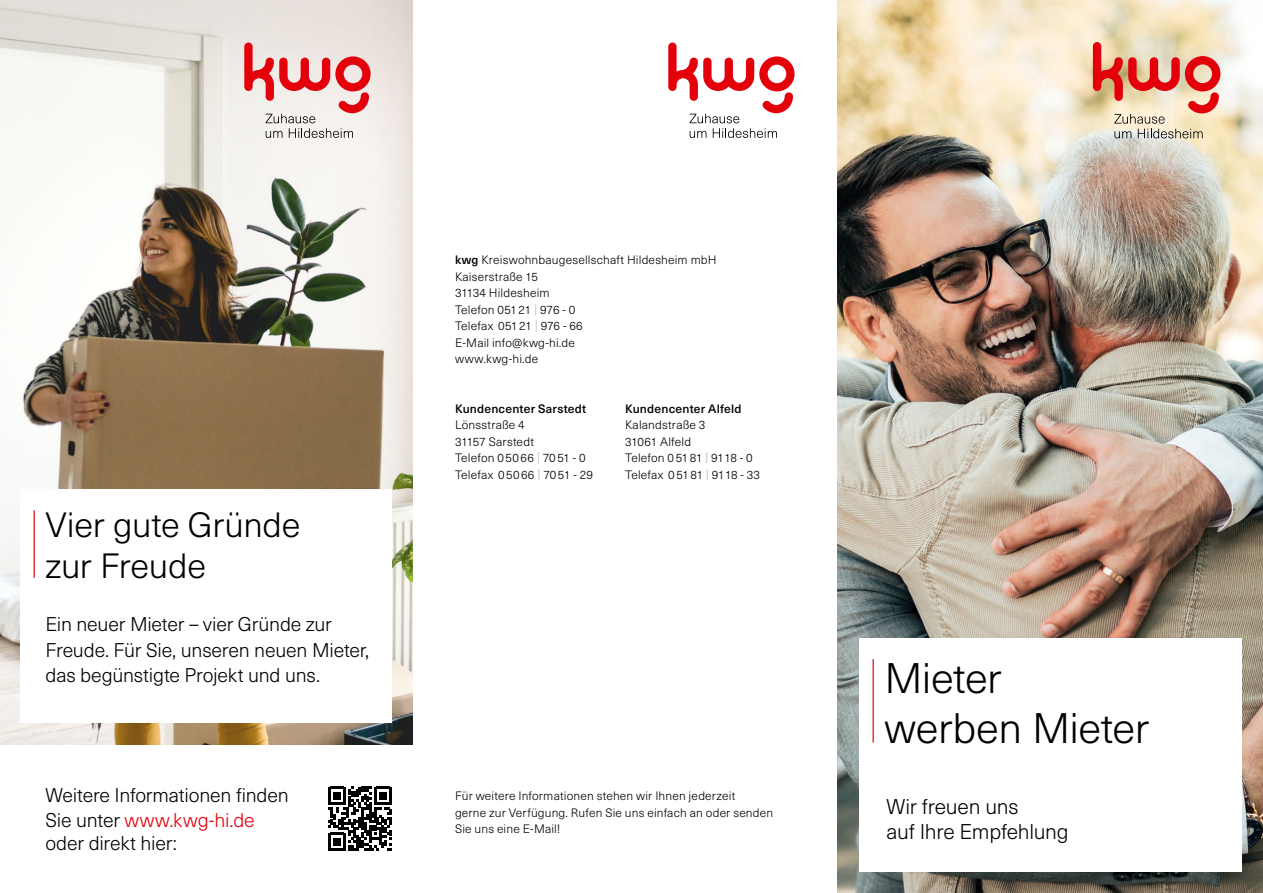
<style>
.page{position:relative;width:1263px;height:893px;background:#fff}
.page>*{position:absolute;margin:0;border:0;box-sizing:border-box;transform-origin:0 0}
.t1{font:300 42px/49.5px "Neue Haas Unica Pro";letter-spacing:-.01em;color:#000}
.t2{font:300 34.5px/41.2px "Neue Haas Unica Pro";letter-spacing:-.01em;color:#000}
.t3{font:300 21px/25.2px "Neue Haas Unica Pro";letter-spacing:-.01em;color:#000}
.t4{font:300 19.5px/25.2px "Neue Haas Unica Pro";letter-spacing:-.01em;color:#000}
.t5{font:300 12px/16.5px "Neue Haas Unica Pro";letter-spacing:.015em;color:#000}
.t6{font:500 12px "Neue Haas Unica Pro";letter-spacing:.015em;color:#000}
.s1{color:#e3000b}
.s2{font-weight:500}
.s3{font-weight:400;color:#c5c6c6}
</style>
<div class="page">
<img style="left:838px;top:0;width:425px;height:893px">
<img style="left:0;top:0;width:412px;height:744px">
<div style="left:859px;top:638px;width:383px;height:234px;background:#fff"></div>
<hr style="left:872px;top:659px;width:2px;height:84px;background:#e3000b">
<svg style="left:1093px;top:42px;width:127px;height:96px;background:#e5a791"></svg>
<svg style="left:328px;top:787px;width:64px;height:63px"></svg>
<svg style="left:668px;top:43px;width:126px;height:95px"></svg>
<svg style="left:244px;top:43px;width:127px;height:95px;background:#e8b1b0"></svg>
<div style="left:21px;top:489px;width:371px;height:234px;background:#fff"></div>
<hr style="left:34px;top:510px;width:1px;height:68px;background:#e3000b">
<h2 class="t2" style="left:46px;top:504px;width:256px">Vier gute Gründe zur Freude</h2>
<h3 class="t4" style="left:46px;top:612px;width:325px">Ein neuer Mieter – vier Gründe zur<br>Freude. Für Sie, unseren neuen Mieter, das begünstigte Projekt und uns.</h3>
<h3 class="t4" style="left:46px;top:782px;width:245px">Weitere Informationen finden<br>Sie unter <span class="s1">www.kwg-hi.de</span></h3>
<h3 class="t4" style="left:46px;top:831px;width:133px">oder direkt hier:</h3>
<p class="t5" style="left:455px;top:252px;width:263px"><span class="s2">kwg</span> Kreiswohnbaugesellschaft Hildesheim mbH<br>Kaiserstraße 15<br>31134 Hildesheim<br>Telefon 05121 <span class="s3">|</span> 976 - 0<br>Telefax 05121 <span class="s3">|</span> 976 - 66<br>E-Mail info@kwg-hi.de<br>www.kwg-hi.de</p>
<p class="t6" style="left:455px;top:401px;width:133px">Kundencenter Sarstedt</p>
<p class="t5" style="left:455px;top:417px;width:139px">Lönsstraße 4<br>31157 Sarstedt<br>Telefon 05066 <span class="s3">|</span> 7051 - 0<br>Telefax 05066 <span class="s3">|</span> 7051 - 29</p>
<p class="t6" style="left:625px;top:401px;width:118px">Kundencenter Alfeld</p>
<p class="t5" style="left:625px;top:417px;width:136px">Kalandstraße 3<br>31061 Alfeld<br>Telefon 05181 <span class="s3">|</span> 9118 - 0<br>Telefax 05181 <span class="s3">|</span> 9118 - 33</p>
<p class="t5" style="left:455px;top:788px;width:320px">Für weitere Informationen stehen wir Ihnen jederzeit<br>gerne zur Verfügung. Rufen Sie uns einfach an oder senden<br>Sie uns eine E-Mail!</p>
<h1 class="t1" style="left:884px;top:654px;width:266px">Mieter werben Mieter</h1>
<h3 class="t3" style="left:887px;top:794px;width:184px">Wir freuen uns<br>auf Ihre Empfehlung</h3>
</div>
